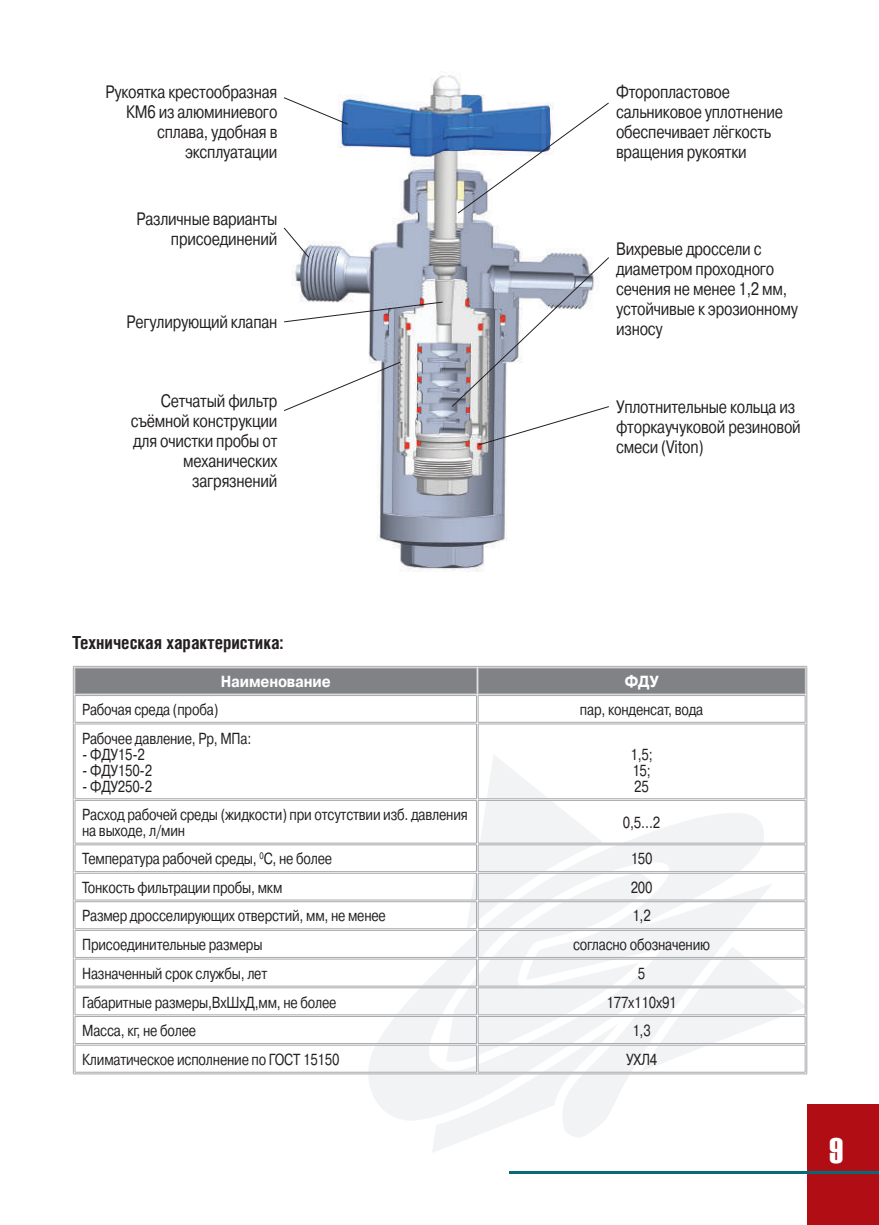
<style>
.page{position:relative;width:879px;height:1225px;background:#fff}
.page>*{position:absolute;margin:0;border:0;box-sizing:border-box;transform-origin:0 0}
.t1{font:36px "Haettenschweiler";color:#fff}
.t2{font:18px/20px "Pragmatica C";letter-spacing:-.015em;color:#231f20;text-align:right;scale:.8 1}
.t3{font:700 18px "Helios Cond";color:#231f20}
.t4{font:16px/16px "Pragmatica C";letter-spacing:-.015em;color:#231f20;text-align:justify;scale:.8 1}
.t5{font:16px "Pragmatica Bold Cyrillic";letter-spacing:-.01em;color:#fff;scale:.9 1}
</style>
<div class="page">
<div style="left:808px;top:1104px;width:71px;height:121px;background:#b00d15"></div>
<hr style="left:510px;top:1171px;width:369px;height:2px;background:#076a78">
<svg style="left:359px;top:842px;width:73px;height:278px"></svg>
<svg style="left:432px;top:754px;width:375px;height:398px"></svg>
<svg style="left:458px;top:969px;width:9px;height:13px"></svg>
<hr style="left:476px;top:724px;width:2px;height:74px;background:#fff">
<hr style="left:73px;top:798px;width:404px;height:2px;background:#fff">
<hr style="left:477px;top:798px;width:330px;height:2px;background:#fff">
<hr style="left:476px;top:800px;width:2px;height:43px;background:#fff">
<hr style="left:477px;top:843px;width:330px;height:2px;background:#fff">
<hr style="left:73px;top:871px;width:404px;height:2px;background:#fff">
<hr style="left:477px;top:871px;width:330px;height:2px;background:#fff">
<hr style="left:73px;top:900px;width:404px;height:2px;background:#fff">
<hr style="left:477px;top:900px;width:330px;height:2px;background:#fff">
<hr style="left:73px;top:928px;width:404px;height:2px;background:#fff">
<hr style="left:477px;top:928px;width:330px;height:2px;background:#fff">
<hr style="left:73px;top:986px;width:404px;height:2px;background:#fff">
<hr style="left:477px;top:986px;width:330px;height:2px;background:#fff">
<hr style="left:73px;top:1014px;width:404px;height:2px;background:#fff">
<hr style="left:477px;top:1014px;width:330px;height:2px;background:#fff">
<hr style="left:477px;top:1072px;width:330px;height:2px;background:#fff">
<hr style="left:75px;top:723px;width:402px;height:1px;background:#a8a9ad">
<hr style="left:73px;top:723px;width:1px;height:76px;background:#a8a9ad">
<hr style="left:75px;top:724px;width:1px;height:74px;background:#a8a9ad">
<hr style="left:478px;top:723px;width:327px;height:1px;background:#a8a9ad">
<hr style="left:476px;top:724px;width:1px;height:74px;background:#a8a9ad">
<hr style="left:478px;top:724px;width:1px;height:74px;background:#a8a9ad">
<hr style="left:805px;top:724px;width:1px;height:74px;background:#a8a9ad">
<hr style="left:806px;top:723px;width:1px;height:76px;background:#a8a9ad">
<hr style="left:75px;top:798px;width:402px;height:1px;background:#a8a9ad">
<hr style="left:75px;top:800px;width:402px;height:1px;background:#a8a9ad">
<hr style="left:73px;top:799px;width:1px;height:45px;background:#a8a9ad">
<hr style="left:75px;top:800px;width:1px;height:43px;background:#a8a9ad">
<hr style="left:478px;top:798px;width:327px;height:1px;background:#a8a9ad">
<hr style="left:478px;top:800px;width:327px;height:1px;background:#a8a9ad">
<hr style="left:476px;top:800px;width:1px;height:43px;background:#a8a9ad">
<hr style="left:478px;top:800px;width:1px;height:43px;background:#a8a9ad">
<hr style="left:805px;top:800px;width:1px;height:43px;background:#a8a9ad">
<hr style="left:806px;top:799px;width:1px;height:45px;background:#a8a9ad">
<hr style="left:75px;top:843px;width:402px;height:1px;background:#a8a9ad">
<hr style="left:75px;top:844px;width:402px;height:1px;background:#a8a9ad">
<hr style="left:478px;top:843px;width:327px;height:1px;background:#a8a9ad">
<hr style="left:478px;top:844px;width:327px;height:1px;background:#a8a9ad">
<hr style="left:75px;top:871px;width:402px;height:1px;background:#a8a9ad">
<hr style="left:75px;top:873px;width:402px;height:1px;background:#a8a9ad">
<hr style="left:478px;top:871px;width:327px;height:1px;background:#a8a9ad">
<hr style="left:478px;top:873px;width:327px;height:1px;background:#a8a9ad">
<hr style="left:75px;top:899px;width:402px;height:1px;background:#a8a9ad">
<hr style="left:75px;top:901px;width:402px;height:1px;background:#a8a9ad">
<hr style="left:478px;top:899px;width:327px;height:1px;background:#a8a9ad">
<hr style="left:478px;top:901px;width:327px;height:1px;background:#a8a9ad">
<hr style="left:75px;top:928px;width:402px;height:1px;background:#a8a9ad">
<hr style="left:75px;top:930px;width:402px;height:1px;background:#a8a9ad">
<hr style="left:478px;top:928px;width:327px;height:1px;background:#a8a9ad">
<hr style="left:478px;top:930px;width:327px;height:1px;background:#a8a9ad">
<hr style="left:75px;top:957px;width:402px;height:1px;background:#a8a9ad">
<hr style="left:75px;top:958px;width:402px;height:1px;background:#a8a9ad">
<hr style="left:478px;top:957px;width:327px;height:1px;background:#a8a9ad">
<hr style="left:478px;top:958px;width:327px;height:1px;background:#a8a9ad">
<hr style="left:75px;top:985px;width:402px;height:1px;background:#a8a9ad">
<hr style="left:75px;top:987px;width:402px;height:1px;background:#a8a9ad">
<hr style="left:478px;top:985px;width:327px;height:1px;background:#a8a9ad">
<hr style="left:478px;top:987px;width:327px;height:1px;background:#a8a9ad">
<hr style="left:75px;top:1014px;width:402px;height:1px;background:#a8a9ad">
<hr style="left:75px;top:1016px;width:402px;height:1px;background:#a8a9ad">
<hr style="left:478px;top:1014px;width:327px;height:1px;background:#a8a9ad">
<hr style="left:478px;top:1016px;width:327px;height:1px;background:#a8a9ad">
<hr style="left:75px;top:1043px;width:402px;height:1px;background:#a8a9ad">
<hr style="left:75px;top:1044px;width:402px;height:1px;background:#a8a9ad">
<svg style="left:73px;top:844px;width:3px;height:229px"></svg>
<hr style="left:478px;top:1043px;width:327px;height:1px;background:#a8a9ad">
<hr style="left:478px;top:1044px;width:327px;height:1px;background:#a8a9ad">
<svg style="left:476px;top:845px;width:3px;height:227px"></svg>
<svg style="left:805px;top:844px;width:2px;height:229px"></svg>
<hr style="left:75px;top:1072px;width:402px;height:1px;background:#a8a9ad">
<hr style="left:73px;top:1073px;width:404px;height:1px;background:#a8a9ad">
<hr style="left:478px;top:1072px;width:327px;height:1px;background:#a8a9ad">
<hr style="left:477px;top:1073px;width:330px;height:1px;background:#a8a9ad">
<svg style="left:73px;top:667px;width:734px;height:56px"></svg>
<hr style="left:73px;top:666px;width:404px;height:1px;background:#a8a9ad">
<hr style="left:75px;top:667px;width:402px;height:1px;background:#a8a9ad">
<hr style="left:75px;top:693px;width:402px;height:1px;background:#a8a9ad">
<hr style="left:75px;top:695px;width:402px;height:1px;background:#a8a9ad">
<hr style="left:477px;top:666px;width:330px;height:1px;background:#a8a9ad">
<hr style="left:478px;top:667px;width:327px;height:1px;background:#a8a9ad">
<hr style="left:478px;top:693px;width:327px;height:1px;background:#a8a9ad">
<hr style="left:478px;top:695px;width:327px;height:1px;background:#a8a9ad">
<img style="left:284px;top:75px;width:305px;height:497px">
<svg style="left:284px;top:97px;width:64px;height:28px"></svg>
<svg style="left:284px;top:362px;width:117px;height:49px"></svg>
<svg style="left:284px;top:227px;width:25px;height:31px"></svg>
<svg style="left:284px;top:302px;width:159px;height:20px"></svg>
<svg style="left:458px;top:103px;width:151px;height:110px"></svg>
<svg style="left:452px;top:257px;width:157px;height:188px"></svg>
<p class="t2" style="left:106px;top:82px;width:216px">Рукоятка крестообразная<br>КМ6 из алюминиевого сплава, удобная в эксплуатации</p>
<p class="t2" style="left:616px;top:82px;width:210px;text-align:left">Фторопластовое сальниковое уплотнение обеспечивает лёгкость вращения рукоятки</p>
<p class="t2" style="left:136px;top:209px;width:178px">Различные варианты присоединений</p>
<p class="t2" style="left:127px;top:311px;width:190px">Регулирующий клапан</p>
<p class="t2" style="left:131px;top:391px;width:185px">Сетчатый фильтр съёмной конструкции для очистки пробы от механических загрязнений</p>
<p class="t2" style="left:616px;top:239px;width:229px;text-align:left">Вихревые дроссели с диаметром проходного сечения не менее 1,2 мм, устойчивые к эрозионному износу</p>
<p class="t2" style="left:616px;top:397px;width:232px;text-align:left">Уплотнительные кольца из фторкаучуковой резиновой смеси (Viton)</p>
<p class="t3" style="left:72px;top:631px;width:213px">Техническая характеристика:</p>
<p class="t5" style="left:221px;top:673px;width:124px">Наименование</p>
<p class="t5" style="left:624px;top:673px;width:39px">ФДУ</p>
<p class="t4" style="left:82px;top:701px;width:172px">Рабочая среда (проба)</p>
<p class="t4" style="left:580px;top:701px;width:156px">пар, конденсат, вода</p>
<p class="t4" style="left:82px;top:730px;width:213px">Рабочее давление, Рр, МПа:</p>
<p class="t4" style="left:82px;top:746px;width:80px">- ФДУ15-2</p>
<p class="t4" style="left:82px;top:762px;width:89px">- ФДУ150-2</p>
<p class="t4" style="left:82px;top:778px;width:89px">- ФДУ250-2</p>
<p class="t4" style="left:630px;top:746px;width:29px">1,5; 15; 25</p>
<p class="t4" style="left:82px;top:806px;width:483px">Расход рабочей среды (жидкости) при отсутствии изб. давления на выходе, л/мин</p>
<p class="t4" style="left:623px;top:814px;width:48px">0,5…2</p>
<p class="t4" style="left:82px;top:851px;width:314px">Температура рабочей среды, <sup>0</sup>С, не более</p>
<p class="t4" style="left:631px;top:851px;width:29px">150</p>
<p class="t4" style="left:82px;top:879px;width:252px">Тонкость фильтрации пробы, мкм</p>
<p class="t4" style="left:631px;top:879px;width:29px">200</p>
<p class="t4" style="left:82px;top:908px;width:381px">Размер дросселирующих отверстий, мм, не менее</p>
<p class="t4" style="left:632px;top:908px;width:25px">1,2</p>
<p class="t4" style="left:82px;top:936px;width:227px">Присоединительные размеры</p>
<p class="t4" style="left:573px;top:936px;width:173px">согласно обозначению</p>
<p class="t4" style="left:82px;top:965px;width:233px">Назначенный срок службы, лет</p>
<p class="t4" style="left:638px;top:965px;width:11px">5</p>
<p class="t4" style="left:82px;top:994px;width:319px">Габаритные размеры,ВхШхД,мм, не более</p>
<p class="t4" style="left:606px;top:994px;width:89px">177х110х91</p>
<p class="t4" style="left:82px;top:1022px;width:144px">Масса, кг, не более</p>
<p class="t4" style="left:632px;top:1022px;width:25px">1,3</p>
<p class="t4" style="left:82px;top:1051px;width:323px">Климатическое исполнение по ГОСТ 15150</p>
<p class="t4" style="left:626px;top:1051px;width:40px">УХЛ4</p>
<h1 class="t1" style="left:829px;top:1126px;width:15px">9</h1>
</div>
